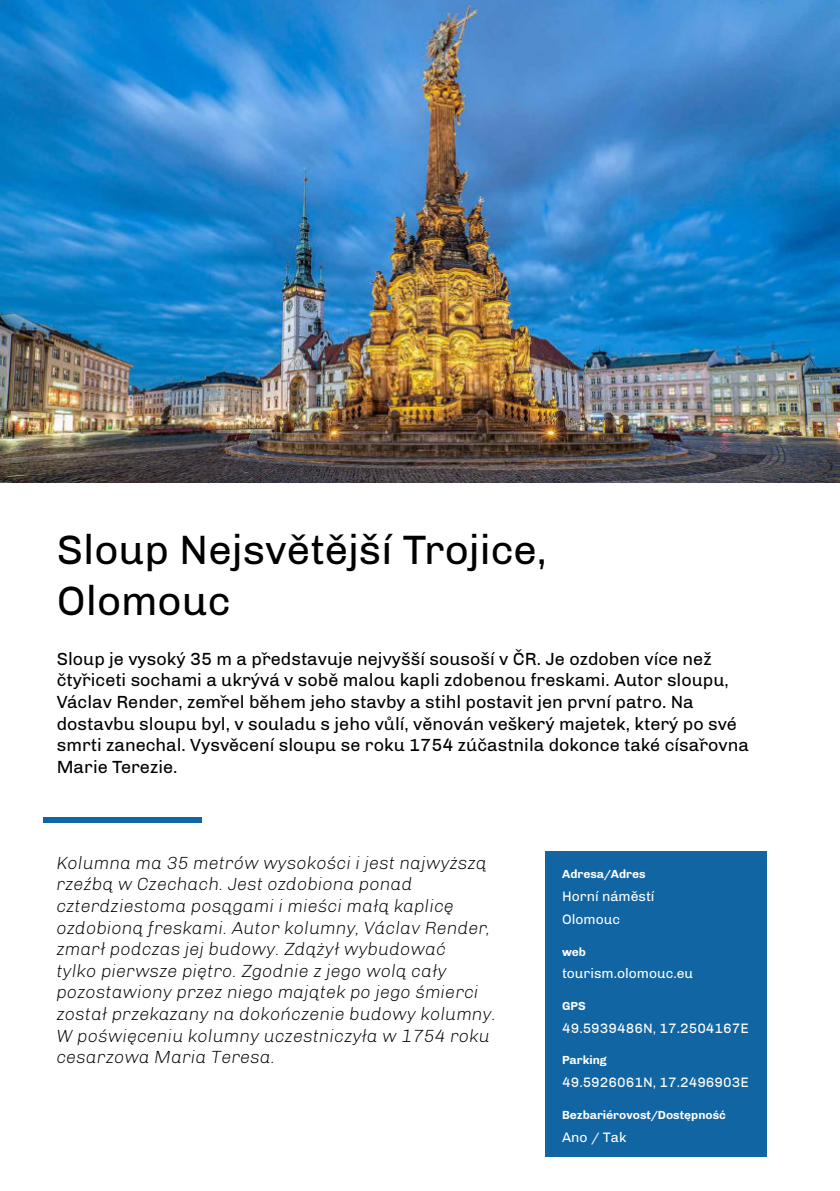
<style>
.page{position:relative;width:840px;height:1191px;background:#fff}
.page>*{position:absolute;margin:0;border:0;box-sizing:border-box;transform-origin:0 0}
.t1{font:42px/50.4px "Chivo";color:#000}
.t2{font:italic 300 18px/21.6px "Chivo";color:#000}
.t3{font:18px/21.6px "Chivo";color:#000}
.t4{font:14px/22.8px "Chivo";color:#fff}
.t5{font:700 12px "Chivo";color:#fff}
</style>
<div class="page">
<img style="left:0;top:0;width:839px;height:482px">
<div style="left:544px;top:852px;width:221px;height:305px;background:#1165a2"></div>
<div style="left:148px;top:816px;width:53px;height:6px;background:#1165a2"></div>
<div style="left:95px;top:816px;width:53px;height:6px;background:#1165a2"></div>
<div style="left:43px;top:816px;width:52px;height:6px;background:#1165a2"></div>
<h1 class="t1" style="left:57px;top:524px;width:491px">Sloup Nejsvětější Trojice,<br>Olomouc</h1>
<p class="t3" style="left:57px;top:648px;width:693px">Sloup je vysoký 35 m a představuje nejvyšší sousoší v ČR. Je ozdoben více než čtyřiceti sochami a ukrývá v sobě malou kapli zdobenou freskami. Autor sloupu, Václav Render, zemřel během jeho stavby a stihl postavit jen první patro. Na dostavbu sloupu byl, v souladu s jeho vůlí, věnován veškerý majetek, který po své smrti zanechal. Vysvěcení sloupu se roku 1754 zúčastnila dokonce také císařovna Marie Terezie.</p>
<p class="t2" style="left:57px;top:852px;width:441px">Kolumna ma 35 metrów wysokości i jest najwyższą rzeźbą w Czechach. Jest ozdobiona ponad czterdziestoma posągami i mieści małą kaplicę ozdobioną freskami. Autor kolumny, Václav Render, zmarł podczas jej budowy. Zdążył wybudować<br>tylko pierwsze piętro. Zgodnie z jego wolą cały pozostawiony przez niego majątek po jego śmierci został przekazany na dokończenie budowy kolumny.<br>W poświęceniu kolumny uczestniczyła w 1754 roku cesarzowa Maria Teresa.</p>
<p class="t5" style="left:561px;top:869px;width:85px">Adresa/Adres</p>
<p class="t4" style="left:561px;top:885px;width:94px">Horní náměstí<br>Olomouc</p>
<p class="t5" style="left:561px;top:947px;width:25px">web</p>
<p class="t4" style="left:561px;top:962px;width:133px">tourism.olomouc.eu</p>
<p class="t5" style="left:561px;top:1001px;width:25px">GPS</p>
<p class="t4" style="left:561px;top:1016px;width:188px">49.5939486N, 17.2504167E</p>
<p class="t5" style="left:561px;top:1055px;width:46px">Parking</p>
<p class="t4" style="left:561px;top:1071px;width:188px">49.5926061N, 17.2496903E</p>
<p class="t5" style="left:561px;top:1107px;width:165px">Bezbariérovost/Dostępność</p>
<p class="t4" style="left:561px;top:1125px;width:66px">Ano / Tak</p>
</div>
